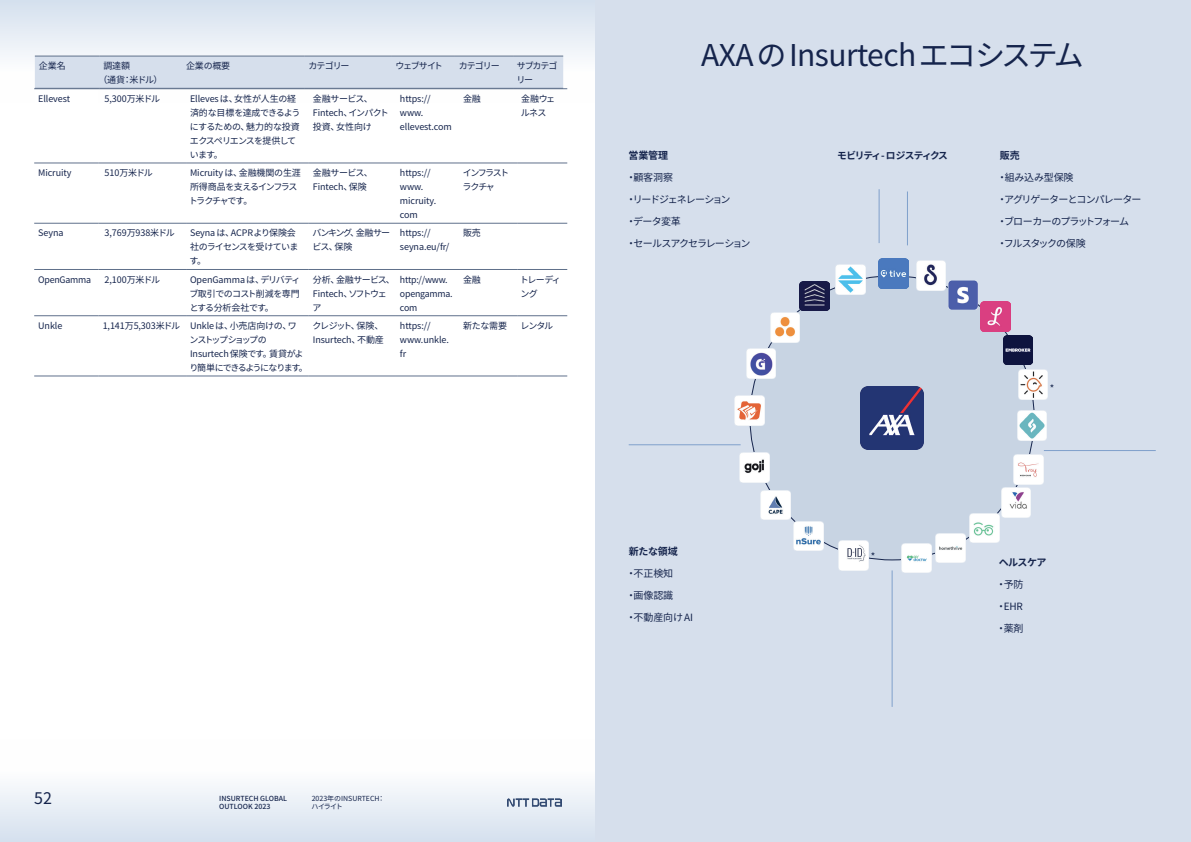
<style>
.page{position:relative;width:1191px;height:842px;background:#fff}
.page>*{position:absolute;margin:0;border:0;box-sizing:border-box;transform-origin:0 0}
.t1{font:30px "Noto Sans CJ Kjp";letter-spacing:-.02em;color:#15244c}
.t2{font:16px "Noto Sans CJ Kjp";color:#15244c}
.t3{font:10px "Noto Sans CJ Kjp";letter-spacing:-.07em;color:#15244c}
.t4{font:10px "Noto Sans CJ Kjp";letter-spacing:-.095em;color:#15244c}
.t5{font:700 10px "Noto Sans CJ Kjp";letter-spacing:-.03em;color:#15244c}
.t6{font:10px "Noto Sans CJ Kjp";letter-spacing:-.09em;color:#15244c}
.t7{font:10px "Noto Sans CJ Kjp";letter-spacing:-.12em;color:#15244c}
.t8{font:10px "Noto Sans CJ Kjp";letter-spacing:-.105em;color:#15244c}
.t9{font:10px "Noto Sans CJ Kjp";letter-spacing:-.01em;color:#15244c}
.t10{font:10px "Noto Sans CJ Kjp";letter-spacing:-.015em;color:#15244c}
.t11{font:700 9.7px "Noto Sans CJ Kjp";letter-spacing:-.13em;color:#15244c}
.t12{font:9.7px "Noto Sans CJ Kjp";color:#15244c}
.t13{font:9px/14px "Noto Sans CJ Kjp";letter-spacing:-.025em;color:#15244c}
.t14{font:9px/14px "Noto Sans CJ Kjp";letter-spacing:-.045em;color:#15244c}
.t15{font:9px/14px "Noto Sans CJ Kjp";letter-spacing:-.115em;color:#15244c}
.t16{font:9px/14px "Noto Sans CJ Kjp";letter-spacing:-.155em;color:#15244c}
.t17{font:500 7px/8.4px "Noto Sans CJ Kjp";color:#15244c}
.t18{font:7px/8.4px "Noto Sans CJ Kjp";color:#15244c}
</style>
<div class="page">
<div style="left:0;top:0;width:595px;height:103px;background:linear-gradient(to bottom,#d8e2ef,#fff)"></div>
<div style="left:0;top:739px;width:595px;height:103px;background:linear-gradient(to bottom,#fff,#d8e3ef)"></div>
<img style="left:507px;top:798px;width:54px;height:9px">
<hr style="left:517px;top:89px;width:50px;height:1px;background:#5f708b">
<hr style="left:517px;top:163px;width:50px;height:1px;background:#5f708b">
<hr style="left:517px;top:223px;width:50px;height:1px;background:#5f708b">
<hr style="left:517px;top:269px;width:50px;height:1px;background:#5f708b">
<hr style="left:517px;top:316px;width:50px;height:1px;background:#5f708b">
<hr style="left:34px;top:376px;width:65px;height:1px;background:#5f708b">
<hr style="left:99px;top:376px;width:87px;height:1px;background:#5f708b">
<hr style="left:186px;top:376px;width:123px;height:1px;background:#5f708b">
<hr style="left:309px;top:376px;width:87px;height:1px;background:#5f708b">
<hr style="left:396px;top:376px;width:63px;height:1px;background:#5f708b">
<hr style="left:459px;top:376px;width:58px;height:1px;background:#5f708b">
<hr style="left:517px;top:376px;width:50px;height:1px;background:#5f708b">
<div style="left:595px;top:0;width:596px;height:842px;background:#d6dfec"></div>
<div style="left:750px;top:276px;width:284px;height:284px;background:#c8d4e3;border-radius:50%"></div>
<img style="left:860px;top:387px;width:63px;height:62px">
<img style="left:1017px;top:410px;width:29px;height:30px">
<img style="left:1018px;top:369px;width:29px;height:30px">
<img style="left:1001px;top:488px;width:29px;height:29px">
<img style="left:1013px;top:455px;width:30px;height:29px">
<img style="left:969px;top:513px;width:30px;height:30px">
<img style="left:739px;top:453px;width:30px;height:29px">
<img style="left:935px;top:533px;width:30px;height:30px">
<img style="left:761px;top:490px;width:29px;height:30px">
<img style="left:794px;top:521px;width:29px;height:30px">
<img style="left:901px;top:543px;width:30px;height:30px">
<img style="left:839px;top:541px;width:29px;height:29px">
<img style="left:1003px;top:335px;width:30px;height:30px">
<img style="left:948px;top:280px;width:29px;height:30px">
<img style="left:916px;top:261px;width:29px;height:29px">
<img style="left:980px;top:302px;width:30px;height:29px">
<img style="left:835px;top:265px;width:30px;height:29px">
<img style="left:799px;top:281px;width:30px;height:30px">
<img style="left:746px;top:349px;width:29px;height:29px">
<img style="left:770px;top:312px;width:29px;height:30px">
<img style="left:735px;top:396px;width:29px;height:29px">
<img style="left:878px;top:259px;width:30px;height:29px">
<hr style="left:892px;top:570px;width:1px;height:137px;background:#7fa0cb">
<hr style="left:1043px;top:450px;width:112px;height:1px;background:#7fa0cb">
<hr style="left:628px;top:445px;width:112px;height:1px;background:#7fa0cb">
<hr style="left:907px;top:191px;width:1px;height:54px;background:#7fa0cb">
<hr style="left:879px;top:189px;width:1px;height:54px;background:#7fa0cb">
<svg style="left:34px;top:56px;width:529px;height:320px"></svg>
<hr style="left:99px;top:56px;width:83px;height:1px;background:#5f708b">
<hr style="left:182px;top:56px;width:123px;height:1px;background:#5f708b">
<hr style="left:305px;top:56px;width:87px;height:1px;background:#5f708b">
<hr style="left:392px;top:56px;width:63px;height:1px;background:#5f708b">
<hr style="left:455px;top:56px;width:58px;height:1px;background:#5f708b">
<hr style="left:513px;top:56px;width:50px;height:1px;background:#5f708b">
<hr style="left:35px;top:88px;width:64px;height:1px;background:#5f708b">
<hr style="left:99px;top:88px;width:83px;height:1px;background:#5f708b">
<hr style="left:182px;top:88px;width:123px;height:1px;background:#5f708b">
<hr style="left:305px;top:88px;width:87px;height:1px;background:#5f708b">
<hr style="left:392px;top:88px;width:63px;height:1px;background:#5f708b">
<hr style="left:455px;top:88px;width:58px;height:1px;background:#5f708b">
<hr style="left:513px;top:88px;width:50px;height:1px;background:#5f708b">
<hr style="left:35px;top:56px;width:64px;height:1px;background:#5f708b">
<p class="t13" style="left:39px;top:59px;width:28px">企業名</p>
<p class="t13" style="left:99px;top:59px;width:65px;text-indent:5px">調達額<br>（通貨：米ドル）</p>
<p class="t13" style="left:186px;top:59px;width:46px">企業の概要</p>
<p class="t13" style="left:308px;top:59px;width:43px">カテゴリー</p>
<p class="t13" style="left:395px;top:59px;width:49px">ウェブサイト</p>
<p class="t13" style="left:459px;top:59px;width:43px">カテゴリー</p>
<p class="t13" style="left:516px;top:59px;width:42px">サブカテゴリー</p>
<p class="t13" style="left:38px;top:92px;width:33px">Ellevest</p>
<p class="t13" style="left:105px;top:92px;width:57px">5,300万米ドル</p>
<p class="t13" style="left:190px;top:92px;width:112px">Elleves は、女性が人生の経済的な目標を達成できるようにするための、魅力的な投資エクスペリエンスを提供しています。</p>
<p class="t13" style="left:313px;top:92px;width:77px">金融サービス、<br>Fintech、インパクト投資、女性向け</p>
<p class="t13" style="left:400px;top:92px;width:53px">https:// www. ellevest.com</p>
<p class="t13" style="left:463px;top:92px;width:19px">金融</p>
<p class="t13" style="left:521px;top:92px;width:36px">金融ウェルネス</p>
<p class="t13" style="left:38px;top:166px;width:35px">Micruity</p>
<p class="t13" style="left:105px;top:166px;width:50px">510万米ドル</p>
<p class="t13" style="left:189px;top:166px;width:114px">Micruity は、金融機関の生涯所得商品を支えるインフラストラクチャです。</p>
<p class="t13" style="left:313px;top:166px;width:62px">金融サービス、<br>Fintech、保険</p>
<p class="t13" style="left:400px;top:166px;width:38px">https:// www. micruity. com</p>
<p class="t16" style="left:462px;top:166px;width:48px">インフラストラクチャ</p>
<p class="t13" style="left:38px;top:226px;width:27px">Seyna</p>
<p class="t13" style="left:105px;top:226px;width:72px">3,769万938米ドル</p>
<p class="t14" style="left:190px;top:226px;width:110px">Seyna は、ACPRより保険会社のライセンスを受けています。</p>
<p class="t15" style="left:312px;top:226px;width:79px">バンキング、金融サービス、保険</p>
<p class="t13" style="left:400px;top:226px;width:51px">https:// seyna.eu/fr/</p>
<p class="t13" style="left:463px;top:226px;width:19px">販売</p>
<p class="t13" style="left:38px;top:273px;width:54px">OpenGamma</p>
<p class="t13" style="left:105px;top:273px;width:57px">2,100万米ドル</p>
<p class="t13" style="left:189px;top:273px;width:113px;text-align:justify">OpenGamma は、デリバティブ取引でのコスト削減を専門とする分析会社です。</p>
<p class="t13" style="left:312px;top:273px;width:84px">分析、金融サービス、<br>Fintech、ソフトウェア</p>
<p class="t13" style="left:400px;top:273px;width:54px">http://www. opengamma. com</p>
<p class="t13" style="left:463px;top:273px;width:19px">金融</p>
<p class="t13" style="left:520px;top:273px;width:42px">トレーディング</p>
<p class="t13" style="left:38px;top:319px;width:26px">Unkle</p>
<p class="t13" style="left:189px;top:319px;width:120px;text-indent:-87px">1,141万5,303米ドル Unkle は、小売店向けの、ワンストップショップの<br>Insurtech 保険です。賃貸がより簡単にできるようになります。</p>
<p class="t13" style="left:312px;top:319px;width:73px">クレジット、保険、<br>Insurtech、不動産</p>
<p class="t13" style="left:400px;top:319px;width:50px">https:// www.unkle. fr</p>
<p class="t13" style="left:463px;top:319px;width:46px">新たな需要</p>
<p class="t13" style="left:520px;top:319px;width:34px">レンタル</p>
<h2 class="t2" style="left:34px;top:789px;width:19px">52</h2>
<p class="t17" style="left:219px;top:794px;width:69px">INSURTECH GLOBAL<br>OUTLOOK 2023</p>
<p class="t18" style="left:311px;top:794px;width:75px">2023年のINSURTECH：ハイライト</p>
<h1 class="t1" style="left:701px;top:38px;width:384px">AXAのInsurtechエコシステム</h1>
<p class="t5" style="left:628px;top:150px;width:41px">営業管理</p>
<p class="t3" style="left:626px;top:172px;width:49px">・顧客洞察</p>
<p class="t7" style="left:626px;top:194px;width:106px">・リードジェネレーション</p>
<p class="t3" style="left:626px;top:216px;width:56px">・データ変革</p>
<p class="t4" style="left:626px;top:238px;width:126px">・セールスアクセラレーション</p>
<p class="t5" style="left:628px;top:546px;width:50px">新たな領域</p>
<p class="t3" style="left:626px;top:568px;width:49px">・不正検知</p>
<p class="t3" style="left:626px;top:590px;width:49px">・画像認識</p>
<p class="t9" style="left:626px;top:612px;width:68px">・不動産向けAI</p>
<p class="t11" style="left:837px;top:150px;width:112px">モビリティ- ロジスティクス</p>
<p class="t5" style="left:999px;top:150px;width:21px">販売</p>
<p class="t10" style="left:997px;top:172px;width:78px">・組み込み型保険</p>
<p class="t4" style="left:997px;top:194px;width:146px">・アグリゲーターとコンパレーター</p>
<p class="t6" style="left:997px;top:216px;width:134px">・ブローカーのプラットフォーム</p>
<p class="t8" style="left:997px;top:238px;width:90px">・フルスタックの保険</p>
<p class="t12" style="left:1050px;top:383px;width:6px">*</p>
<p class="t12" style="left:871px;top:551px;width:6px">*</p>
<p class="t5" style="left:998px;top:557px;width:49px">ヘルスケア</p>
<p class="t3" style="left:996px;top:579px;width:29px">・予防</p>
<p class="t3" style="left:996px;top:601px;width:28px">・EHR</p>
<p class="t3" style="left:996px;top:623px;width:29px">・薬剤</p>
</div>
